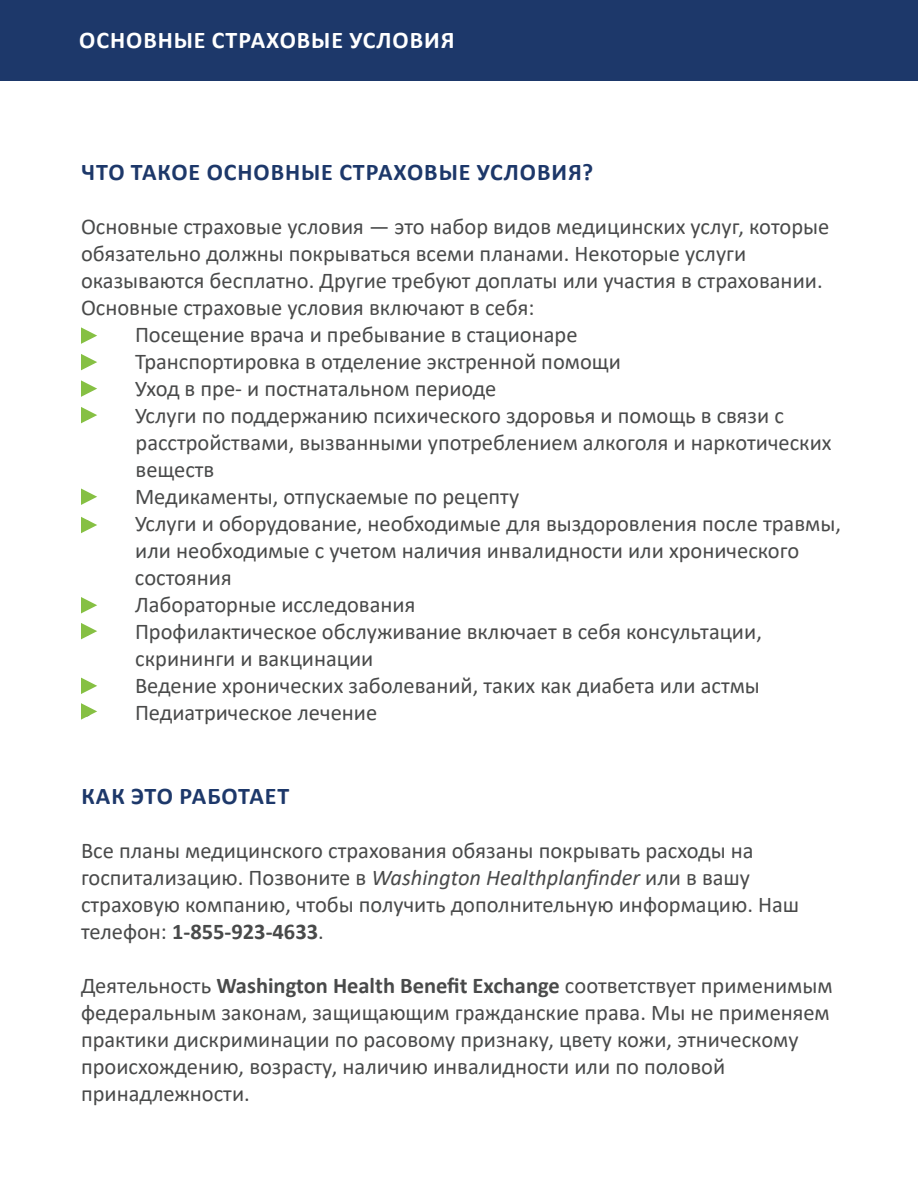
<style>
.page{position:relative;width:918px;height:1188px;background:#fff}
.page>*{position:absolute;margin:0;border:0;box-sizing:border-box;transform-origin:0 0}
.t1{font:700 24px "Calibri";letter-spacing:.04em;color:#1d386a}
.t2{font:700 24px "Calibri";letter-spacing:.04em;color:#fff}
.t3{font:22.5px/27px "Calibri";color:#494a4a}
.s1{font-style:italic}
.s2{font-weight:700}
</style>
<div class="page">
<div style="left:0;top:0;width:918px;height:81px;background:#1d386a"></div>
<svg style="left:81px;top:327px;width:16px;height:17px"></svg>
<svg style="left:81px;top:354px;width:16px;height:16px"></svg>
<svg style="left:81px;top:380px;width:16px;height:17px"></svg>
<svg style="left:81px;top:407px;width:16px;height:16px"></svg>
<svg style="left:81px;top:488px;width:16px;height:17px"></svg>
<svg style="left:81px;top:517px;width:16px;height:16px"></svg>
<svg style="left:81px;top:623px;width:16px;height:16px"></svg>
<svg style="left:81px;top:597px;width:16px;height:16px"></svg>
<svg style="left:81px;top:678px;width:16px;height:16px"></svg>
<svg style="left:81px;top:703px;width:16px;height:17px"></svg>
<p class="t2" style="left:79px;top:23px;width:377px">ОСНОВНЫЕ СТРАХОВЫЕ УСЛОВИЯ</p>
<p class="t1" style="left:81px;top:155px;width:513px">ЧТО ТАКОЕ ОСНОВНЫЕ СТРАХОВЫЕ УСЛОВИЯ?</p>
<p class="t3" style="left:81px;top:212px;width:750px">Основные страховые условия — это набор видов медицинских услуг, которые обязательно должны покрываться всеми планами. Некоторые услуги оказываются бесплатно. Другие требуют доплаты или участия в страховании.</p>
<p class="t3" style="left:81px;top:293px;width:455px">Основные страховые условия включают в себя:</p>
<p class="t3" style="left:81px;top:320px;width:498px">• Посещение врача и пребывание в стационаре</p>
<p class="t3" style="left:81px;top:347px;width:541px">• Транспортировка в отделение экстренной помощи</p>
<p class="t3" style="left:81px;top:374px;width:417px">• Уход в пре- и постнатальном периоде</p>
<p class="t3" style="left:81px;top:401px;width:704px">• Услуги по поддержанию психического здоровья и помощь в связи с</p>
<p class="t3" style="left:136px;top:428px;width:698px">расстройствами, вызванными употреблением алкоголя и наркотических</p>
<p class="t3" style="left:136px;top:455px;width:80px">веществ</p>
<p class="t3" style="left:81px;top:482px;width:440px">• Медикаменты, отпускаемые по рецепту</p>
<p class="t3" style="left:81px;top:509px;width:761px">• Услуги и оборудование, необходимые для выздоровления после травмы,</p>
<p class="t3" style="left:135px;top:536px;width:665px">или необходимые с учетом наличия инвалидности или хронического</p>
<p class="t3" style="left:135px;top:563px;width:98px">состояния</p>
<p class="t3" style="left:81px;top:590px;width:336px">• Лабораторные исследования</p>
<p class="t3" style="left:81px;top:617px;width:682px">• Профилактическое обслуживание включает в себя консультации,</p>
<p class="t3" style="left:135px;top:644px;width:240px">скрининги и вакцинации</p>
<p class="t3" style="left:81px;top:671px;width:680px">• Ведение хронических заболеваний, таких как диабета или астмы</p>
<p class="t3" style="left:81px;top:698px;width:298px">• Педиатрическое лечение</p>
<p class="t1" style="left:81px;top:779px;width:209px">КАК ЭТО РАБОТАЕТ</p>
<p class="t3" style="left:81px;top:836px;width:720px">Все планы медицинского страхования обязаны покрывать расходы на госпитализацию. Позвоните в <span class="s1">Washington Healthplanfinder</span> или в вашу страховую компанию, чтобы получить дополнительную информацию. Наш телефон: <span class="s2">1-855-923-4633</span>.</p>
<p class="t3" style="left:81px;top:971px;width:753px">Деятельность <span class="s2">Washington Health Benefit Exchange</span> соответствует применимым федеральным законам, защищающим гражданские права. Мы не применяем практики дискриминации по расовому признаку, цвету кожи, этническому происхождению, возрасту, наличию инвалидности или по половой принадлежности.</p>
</div>
